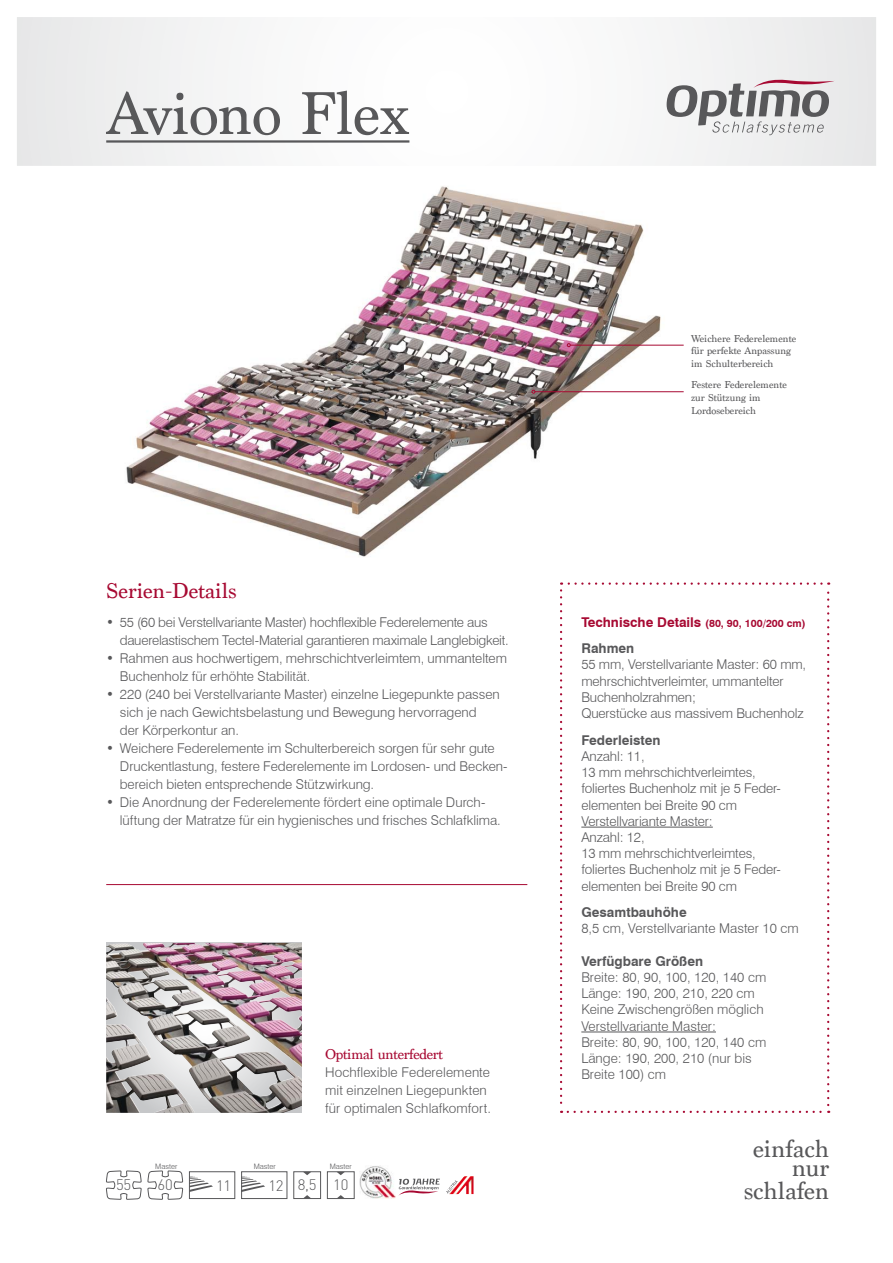
<style>
.page{position:relative;width:893px;height:1263px;background:#fff}
.page>*{position:absolute;margin:0;border:0;box-sizing:border-box;transform-origin:0 0}
.t1{font:63px "Marion";letter-spacing:-.01em;color:#58585a}
.t2{font:25.5px/19.4px "Marion";color:#58585a;text-align:right}
.t3{font:22.5px "Marion";color:#a70932}
.t4{font:15px "Marion";letter-spacing:-.02em;color:#a70932}
.t5{font:300 15px "DIN";letter-spacing:-.02em;color:#58585a}
.t6{font:300 13.5px/16.2px "Swiss 721 BT";color:#58585a}
.t7{font:700 13.5px "Swiss 721 BT";color:#58585a}
.t8{font:700 13.5px/26.7px "Swiss 721 BT";color:#a70932}
.t9{font:10.5px/12.6px "Marion";color:#58585a}
.t10{font:300 7.5px "Swiss 721 BT";color:#58585a}
.s1{font-size:10.5px}
.s2{color:#58585a}
</style>
<div class="page">
<img style="left:126px;top:186px;width:552px;height:371px">
<svg style="left:17px;top:17px;width:859px;height:149px"></svg>
<img style="left:666px;top:85px;width:31px;height:32px">
<img style="left:698px;top:90px;width:28px;height:36px">
<img style="left:728px;top:83px;width:16px;height:34px">
<img style="left:746px;top:91px;width:10px;height:25px">
<img style="left:758px;top:90px;width:42px;height:26px">
<img style="left:802px;top:90px;width:27px;height:27px">
<svg style="left:712px;top:121px;width:112px;height:14px"></svg>
<svg style="left:753px;top:78px;width:81px;height:10px"></svg>
<hr style="left:106px;top:140px;width:303px;height:3px;background:#58585a">
<img style="left:106px;top:943px;width:196px;height:170px">
<svg style="left:560px;top:582px;width:269px;height:531px"></svg>
<hr style="left:106px;top:884px;width:421px;height:1px;background:#a70932">
<hr style="left:570px;top:345px;width:113px;height:1px;background:#a70932">
<svg style="left:567px;top:343px;width:3px;height:4px"></svg>
<hr style="left:535px;top:391px;width:148px;height:1px;background:#a70932">
<svg style="left:531px;top:390px;width:4px;height:4px"></svg>
<div style="left:293px;top:1172px;width:28px;height:27px;border:1px solid #58585a"></div>
<svg style="left:303px;top:1172px;width:8px;height:3px"></svg>
<svg style="left:303px;top:1195px;width:8px;height:4px"></svg>
<svg style="left:191px;top:1176px;width:22px;height:16px"></svg>
<div style="left:189px;top:1172px;width:46px;height:27px;border:1px solid #58585a"></div>
<div style="left:327px;top:1172px;width:27px;height:27px;border:1px solid #58585a"></div>
<svg style="left:336px;top:1172px;width:9px;height:3px"></svg>
<svg style="left:336px;top:1195px;width:9px;height:4px"></svg>
<svg style="left:243px;top:1176px;width:22px;height:16px"></svg>
<div style="left:241px;top:1172px;width:46px;height:27px;border:1px solid #58585a"></div>
<svg style="left:106px;top:1170px;width:77px;height:30px"></svg>
<img style="left:449px;top:1176px;width:18px;height:18px">
<svg style="left:398px;top:1179px;width:42px;height:17px"></svg>
<img style="left:359px;top:1166px;width:37px;height:32px">
<h1 class="t1" style="left:106px;top:90px;width:305px">Aviono Flex</h1>
<h3 class="t3" style="left:106px;top:582px;width:132px">Serien-Details</h3>
<p class="t6" style="left:120px;top:613px;width:390px;line-height:18px;text-indent:-14px">• 55 (60 bei Verstellvariante Master) hochflexible Federelemente aus dauerelastischem Tectel-Material garantieren maximale Langlebigkeit.</p>
<p class="t6" style="left:120px;top:649px;width:388px;line-height:18px;text-indent:-14px">• Rahmen aus hochwertigem, mehrschichtverleimtem, ummanteltem<br>Buchenholz für erhöhte Stabilität.</p>
<p class="t6" style="left:120px;top:685px;width:381px;line-height:18px;text-indent:-14px">• 220 (240 bei Verstellvariante Master) einzelne Liegepunkte passen sich je nach Gewichtsbelastung und Bewegung hervorragend<br>der Körperkontur an.</p>
<p class="t6" style="left:120px;top:739px;width:389px;line-height:18px;text-indent:-14px">• Weichere Federelemente im Schulterbereich sorgen für sehr gute<br>Druckentlastung, festere Federelemente im Lordosen- und Becken&shy;bereich bieten entsprechende Stützwirkung.</p>
<p class="t6" style="left:120px;top:793px;width:382px;line-height:18px;text-indent:-14px">• Die Anordnung der Federelemente fördert eine optimale Durch&shy;lüftung der Matratze für ein hygienisches und frisches Schlafklima.</p>
<p class="t5" style="left:116px;top:1175px;width:17px">55</p>
<p class="t10" style="left:155px;top:1161px;width:24px">Master</p>
<p class="t5" style="left:158px;top:1175px;width:17px">60</p>
<p class="t10" style="left:254px;top:1161px;width:24px">Master</p>
<p class="t4" style="left:325px;top:1048px;width:119px">Optimal unterfedert</p>
<p class="t6" style="left:325px;top:1063px;width:167px;line-height:18px">Hochflexible Federelemente mit einzelnen Liegepunkten für optimalen Schlafkomfort.</p>
<p class="t10" style="left:330px;top:1161px;width:24px">Master</p>
<p class="t5" style="left:216px;top:1176px;width:17px">11</p>
<p class="t5" style="left:298px;top:1176px;width:52px">8,5 10</p>
<p class="t5" style="left:268px;top:1176px;width:17px">12</p>
<p class="t9" style="left:691px;top:333px;width:107px">Weichere Federelemente für perfekte Anpassung im Schulterbereich</p>
<p class="t9" style="left:691px;top:380px;width:97px">Festere Federelemente zur Stützung im<br>Lordosebereich</p>
<p class="t8" style="left:581px;top:608px;width:226px">Technische Details <span class="s1">(80, 90, 100/200 cm)<br></span><span class="s2">Rahmen</span></p>
<p class="t6" style="left:581px;top:656px;width:226px">55 mm, Verstellvariante Master: 60 mm, mehrschichtverleimter, ummantelter Buchenholzrahmen;<br>Querstücke aus massivem Buchenholz</p>
<p class="t7" style="left:581px;top:732px;width:81px">Federleisten</p>
<p class="t6" style="left:581px;top:748px;width:201px">Anzahl: 11,<br>13 mm mehrschichtverleimtes, foliertes Buchenholz mit je 5 Feder&shy;elementen bei Breite 90 cm<br>Verstellvariante Master:<br>Anzahl: 12,<br>13 mm mehrschichtverleimtes, foliertes Buchenholz mit je 5 Feder&shy;elementen bei Breite 90 cm</p>
<p class="t7" style="left:581px;top:904px;width:107px">Gesamtbauhöhe</p>
<p class="t6" style="left:581px;top:920px;width:219px">8,5 cm, Verstellvariante Master 10 cm</p>
<p class="t7" style="left:581px;top:953px;width:123px">Verfügbare Größen</p>
<p class="t6" style="left:581px;top:969px;width:186px">Breite: 80, 90, 100, 120, 140 cm<br>Länge: 190, 200, 210, 220 cm<br>Keine Zwischengrößen möglich<br>Verstellvariante Master:<br>Breite: 80, 90, 100, 120, 140 cm<br>Länge: 190, 200, 210 (nur bis<br>Breite 100) cm</p>
<h2 class="t2" style="left:753px;top:1142px;width:78px">einfach nur</h2>
<h2 class="t2" style="left:744px;top:1184px;width:87px">schlafen</h2>
</div>
